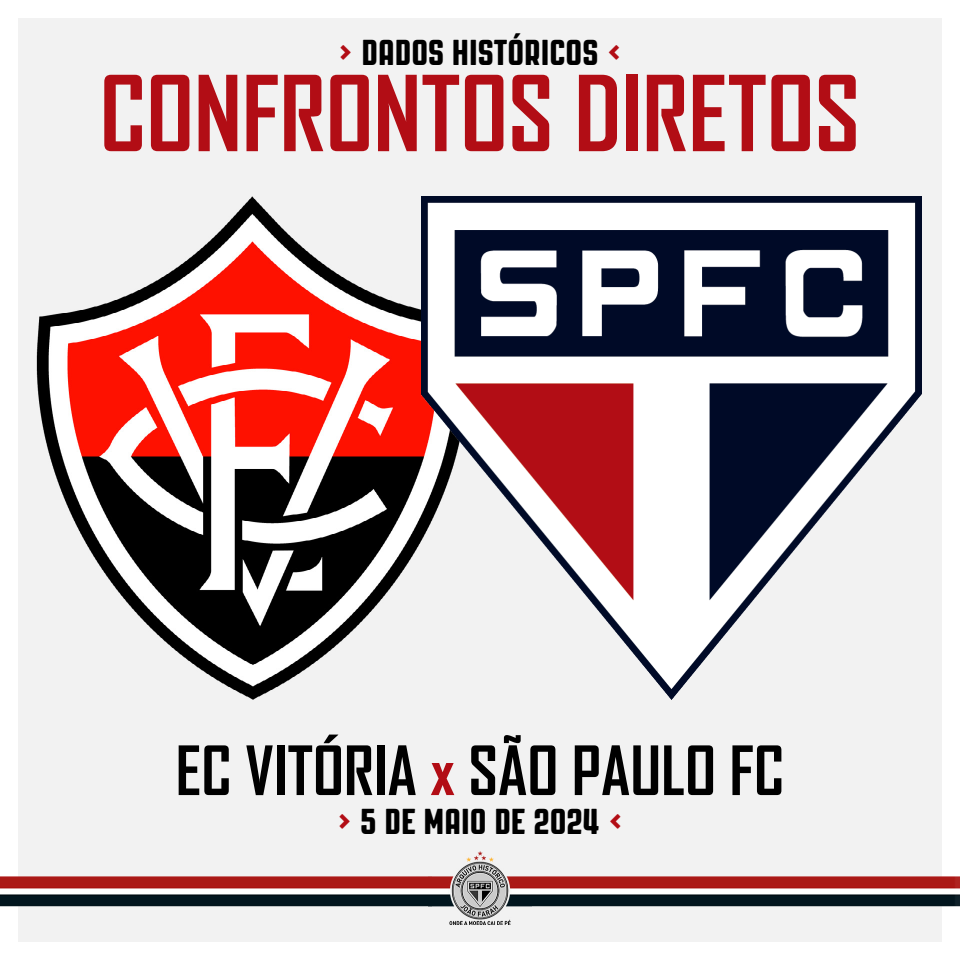
<style>
.page{position:relative;width:960px;height:960px;background:#fff}
.page>*{position:absolute;margin:0;border:0;box-sizing:border-box;transform-origin:0 0}
.t1{font:700 100px "Agency FB";color:#b20d15}
.t2{font:700 65px "Agency FB";color:#000}
.t3{font:36px "PAG Revolucion";color:#000}
.s1{color:#b20d15}
</style>
<div class="page">
<div style="left:18px;top:18px;width:924px;height:924px;background:#f2f2f2"></div>
<img style="left:0;top:852px;width:960px;height:72px">
<img style="left:36px;top:196px;width:386px;height:504px">
<img style="left:422px;top:196px;width:500px;height:504px">
<p class="t3" style="left:338px;top:32px;width:286px"><span class="s1">&gt;</span> DADOS HISTÓRICOS <span class="s1">&lt;</span></p>
<h1 class="t1" style="left:100px;top:51px;width:762px">CONFRONTOS DIRETOS</h1>
<h2 class="t2" style="left:176px;top:730px;width:610px">EC VITÓRIA <span class="s1">x</span> SÃO PAULO FC</h2>
<p class="t3" style="left:336px;top:802px;width:289px"><span class="s1">&gt;</span> 5 de MAIO de 2024 <span class="s1">&lt;</span></p>
</div>
